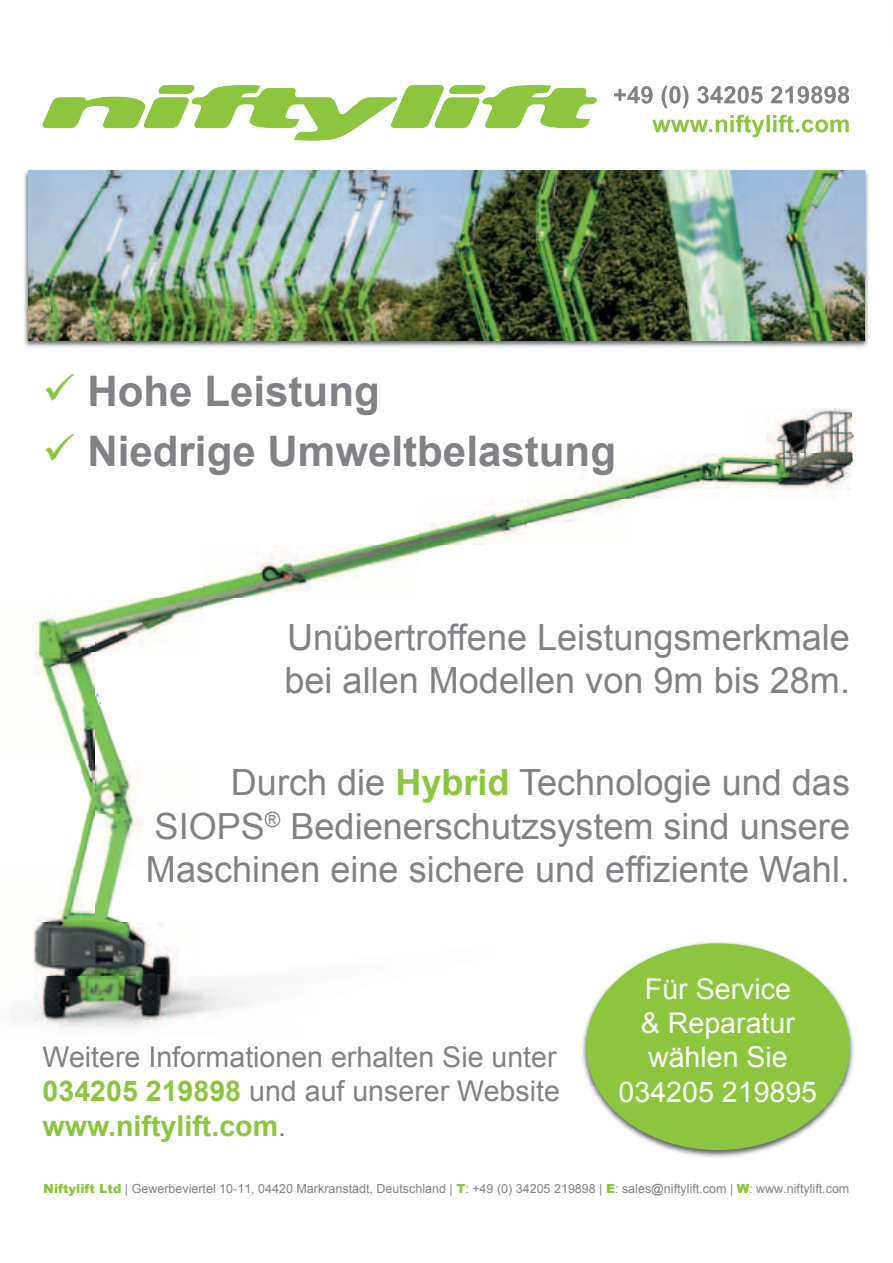
<style>
.page{position:relative;width:893px;height:1263px;background:#fff}
.page>*{position:absolute;margin:0;border:0;box-sizing:border-box;transform-origin:0 0}
.t1{font:700 42.15px "Arial";color:#808285}
.t2{font:36.15px/43.3px "Arial";color:#808285}
.t3{font:28.5px/34.3px "Arial";color:#808285;text-align:justify}
.t4{font:28.5px/34.3px "Arial";color:#fff;text-align:center}
.t5{font:12.45px "Arial";color:#808285}
.s1{color:#8bc63e}
.s2{font-weight:700;color:#8bc63e}
.s3{font-weight:900;color:#8bc63e}
</style>
<div class="page">
<img style="left:35px;top:408px;width:817px;height:515px">
<img style="left:33px;top:923px;width:145px;height:54px">
<img style="left:11px;top:977px;width:242px;height:52px">
<img style="left:24px;top:85px;width:845px;height:263px">
<img style="left:614px;top:86px;width:235px;height:22px">
<img style="left:42px;top:97px;width:101px;height:31px">
<img style="left:191px;top:85px;width:207px;height:56px">
<img style="left:143px;top:97px;width:46px;height:31px">
<img style="left:158px;top:85px;width:37px;height:9px">
<img style="left:390px;top:85px;width:54px;height:43px">
<img style="left:482px;top:85px;width:115px;height:43px">
<img style="left:434px;top:97px;width:46px;height:31px">
<img style="left:449px;top:85px;width:37px;height:9px">
<img style="left:652px;top:115px;width:197px;height:22px">
<img style="left:28px;top:170px;width:837px;height:171px">
<img style="left:582px;top:942px;width:272px;height:215px">
<div style="left:586px;top:943px;width:264px;height:207px;background:#8bc63e;border-radius:50%"></div>
<p class="t1" style="left:43px;top:364px;width:339px"><span class="s1">✓</span> Hohe Leistung</p>
<p class="t1" style="left:43px;top:423px;width:575px"><span class="s1">✓</span> Niedrige Umweltbelastung</p>
<p class="t2" style="left:284px;top:616px;width:567px">Unübertroffene Leistungsmerkmale bei allen Modellen von 9m bis 28m.</p>
<p class="t2" style="left:146px;top:761px;width:706px;text-align:justify;text-indent:85px">Durch die <span class="s2">Hybrid</span> Technologie und das SIOPS<sup>®</sup> Bedienerschutzsystem sind unsere Maschinen eine sichere und effiziente Wahl.</p>
<p class="t3" style="left:43px;top:1040px;width:519px">Weitere Informationen erhalten Sie unter <span class="s2">034205 219898</span> und auf unserer Website <span class="s2">www.niftylift.com</span>.</p>
<p class="t4" style="left:619px;top:972px;width:200px">Für Service<br>&amp; Reparatur wählen Sie<br>034205 219895</p>
<p class="t5" style="left:44px;top:1181px;width:807px"><span class="s3">Niftylift Ltd</span> | Gewerbeviertel 10-11, 04420 Markranstädt, Deutschland | <span class="s3">T</span>: +49 (0) 34205 219898 | <span class="s3">E</span>: sales@niftylift.com | <span class="s3">W</span>: www.niftylift.com</p>
</div>
